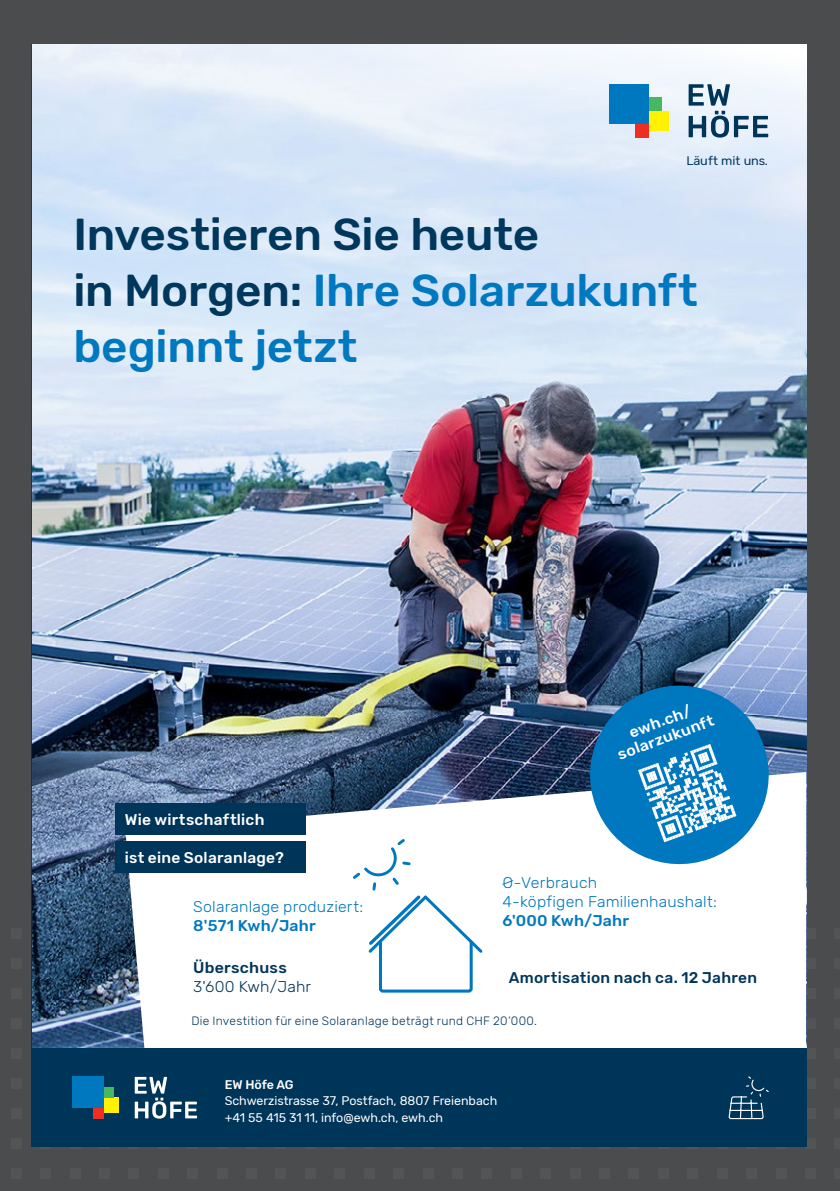
<style>
.page{position:relative;width:840px;height:1191px;background:#fff}
.page>*{position:absolute;margin:0;border:0;box-sizing:border-box;transform-origin:0 0}
.t1{font:500 44.6px/55.8px "Rubik";letter-spacing:-.005em;color:#00375d}
.t2{font:300 15.4px/19px "Rubik";letter-spacing:.01em;color:#0078c0}
.t3{font:500 15.4px/16.6px "Rubik";letter-spacing:.015em;color:#fff;text-align:center}
.t4{font:500 15.4px "Rubik";letter-spacing:.015em;color:#00355a}
.t5{font:300 15.4px/19px "Rubik";letter-spacing:.01em;color:#00355a}
.t6{font:12.4px/16.4px "Rubik";letter-spacing:-.005em;color:#fff}
.t7{font:12.4px "Rubik";letter-spacing:-.005em;color:#00375d}
.t8{font:300 12px "Rubik";letter-spacing:.025em;color:#00355a}
.s1{color:#0078c0}
.s2{font-weight:500}
</style>
<div class="page">
<div style="left:0;top:0;width:839px;height:1191px;background:#4b4c4d"></div>
<div style="left:11px;top:928px;width:10px;height:10px;background:#535455"></div>
<svg style="left:805px;top:928px;width:2px;height:10px"></svg>
<div style="left:834px;top:928px;width:5px;height:10px;background:#535455"></div>
<div style="left:11px;top:958px;width:10px;height:10px;background:#535455"></div>
<svg style="left:805px;top:958px;width:2px;height:10px"></svg>
<div style="left:834px;top:958px;width:5px;height:10px;background:#535455"></div>
<div style="left:11px;top:988px;width:10px;height:10px;background:#535455"></div>
<svg style="left:805px;top:988px;width:2px;height:10px"></svg>
<div style="left:834px;top:988px;width:5px;height:10px;background:#535455"></div>
<div style="left:11px;top:1018px;width:10px;height:10px;background:#535455"></div>
<svg style="left:805px;top:1018px;width:2px;height:10px"></svg>
<div style="left:834px;top:1018px;width:5px;height:10px;background:#535455"></div>
<div style="left:11px;top:1048px;width:10px;height:10px;background:#535455"></div>
<svg style="left:805px;top:1048px;width:2px;height:10px"></svg>
<div style="left:834px;top:1048px;width:5px;height:10px;background:#535455"></div>
<div style="left:11px;top:1078px;width:10px;height:10px;background:#535455"></div>
<svg style="left:805px;top:1078px;width:2px;height:10px"></svg>
<div style="left:834px;top:1078px;width:5px;height:10px;background:#535455"></div>
<div style="left:11px;top:1108px;width:10px;height:10px;background:#535455"></div>
<svg style="left:805px;top:1108px;width:2px;height:10px"></svg>
<div style="left:834px;top:1108px;width:5px;height:10px;background:#535455"></div>
<div style="left:11px;top:1138px;width:10px;height:10px;background:#535455"></div>
<div style="left:40px;top:1138px;width:11px;height:10px;background:#00355a"></div>
<div style="left:70px;top:1138px;width:10px;height:10px;background:#00355a"></div>
<div style="left:99px;top:1138px;width:11px;height:10px;background:#00355a"></div>
<div style="left:129px;top:1138px;width:10px;height:10px;background:#00355a"></div>
<div style="left:158px;top:1138px;width:10px;height:10px;background:#00355a"></div>
<div style="left:187px;top:1138px;width:11px;height:10px;background:#00355a"></div>
<div style="left:217px;top:1138px;width:10px;height:10px;background:#00355a"></div>
<div style="left:246px;top:1138px;width:10px;height:10px;background:#00355a"></div>
<div style="left:276px;top:1138px;width:10px;height:10px;background:#00355a"></div>
<div style="left:305px;top:1138px;width:10px;height:10px;background:#00355a"></div>
<div style="left:334px;top:1138px;width:11px;height:10px;background:#00355a"></div>
<div style="left:364px;top:1138px;width:10px;height:10px;background:#00355a"></div>
<div style="left:393px;top:1138px;width:10px;height:10px;background:#00355a"></div>
<div style="left:422px;top:1138px;width:11px;height:10px;background:#00355a"></div>
<div style="left:452px;top:1138px;width:10px;height:10px;background:#00355a"></div>
<div style="left:481px;top:1138px;width:10px;height:10px;background:#00355a"></div>
<div style="left:511px;top:1138px;width:10px;height:10px;background:#00355a"></div>
<div style="left:540px;top:1138px;width:10px;height:10px;background:#00355a"></div>
<div style="left:569px;top:1138px;width:11px;height:10px;background:#00355a"></div>
<div style="left:599px;top:1138px;width:10px;height:10px;background:#00355a"></div>
<div style="left:628px;top:1138px;width:10px;height:10px;background:#00355a"></div>
<div style="left:657px;top:1138px;width:11px;height:10px;background:#00355a"></div>
<div style="left:687px;top:1138px;width:10px;height:10px;background:#00355a"></div>
<div style="left:716px;top:1138px;width:11px;height:10px;background:#00355a"></div>
<div style="left:746px;top:1138px;width:10px;height:10px;background:#00355a"></div>
<div style="left:775px;top:1138px;width:10px;height:10px;background:#00355a"></div>
<svg style="left:804px;top:1138px;width:3px;height:9px"></svg>
<div style="left:834px;top:1138px;width:5px;height:10px;background:#535455"></div>
<div style="left:11px;top:1168px;width:10px;height:10px;background:#535455"></div>
<div style="left:40px;top:1168px;width:11px;height:10px;background:#535455"></div>
<div style="left:70px;top:1168px;width:10px;height:10px;background:#535455"></div>
<div style="left:99px;top:1168px;width:11px;height:10px;background:#535455"></div>
<div style="left:129px;top:1168px;width:10px;height:10px;background:#535455"></div>
<div style="left:158px;top:1168px;width:10px;height:10px;background:#535455"></div>
<div style="left:187px;top:1168px;width:11px;height:10px;background:#535455"></div>
<div style="left:217px;top:1168px;width:10px;height:10px;background:#535455"></div>
<div style="left:246px;top:1168px;width:10px;height:10px;background:#535455"></div>
<div style="left:276px;top:1168px;width:10px;height:10px;background:#535455"></div>
<div style="left:305px;top:1168px;width:10px;height:10px;background:#535455"></div>
<div style="left:334px;top:1168px;width:11px;height:10px;background:#535455"></div>
<div style="left:364px;top:1168px;width:10px;height:10px;background:#535455"></div>
<div style="left:393px;top:1168px;width:10px;height:10px;background:#535455"></div>
<div style="left:422px;top:1168px;width:11px;height:10px;background:#535455"></div>
<div style="left:452px;top:1168px;width:10px;height:10px;background:#535455"></div>
<div style="left:481px;top:1168px;width:10px;height:10px;background:#535455"></div>
<div style="left:511px;top:1168px;width:10px;height:10px;background:#535455"></div>
<div style="left:540px;top:1168px;width:10px;height:10px;background:#535455"></div>
<div style="left:569px;top:1168px;width:11px;height:10px;background:#535455"></div>
<div style="left:599px;top:1168px;width:10px;height:10px;background:#535455"></div>
<div style="left:628px;top:1168px;width:10px;height:10px;background:#535455"></div>
<div style="left:657px;top:1168px;width:11px;height:10px;background:#535455"></div>
<div style="left:687px;top:1168px;width:10px;height:10px;background:#535455"></div>
<div style="left:716px;top:1168px;width:11px;height:10px;background:#535455"></div>
<div style="left:746px;top:1168px;width:10px;height:10px;background:#535455"></div>
<div style="left:775px;top:1168px;width:10px;height:10px;background:#535455"></div>
<div style="left:804px;top:1168px;width:11px;height:10px;background:#535455"></div>
<div style="left:834px;top:1168px;width:5px;height:10px;background:#535455"></div>
<img style="left:31px;top:45px;width:774px;height:1101px">
<p class="t7" style="left:686px;top:153px;width:83px">Läuft mit uns.</p>
<p class="t1" style="left:73px;top:208px;width:625px">Investieren Sie heute<br>in Morgen: <span class="s1">Ihre Solarzukunft beginnt jetzt</span></p>
<p class="t3" style="left:125px;top:812px;width:141px">Wie wirtschaftlich</p>
<p class="t3" style="left:125px;top:850px;width:160px">ist eine Solaranlage?</p>
<p class="t2" style="left:193px;top:898px;width:171px">Solaranlage produziert:<br><span class="s2">8'571 Kwh/Jahr</span></p>
<p class="t5" style="left:193px;top:958px;width:119px"><span class="s2">Überschuss<br></span>3'600 Kwh/Jahr</p>
<p class="t3" style="left:609px;top:731px;width:103px;rotate:-20deg">ewh.ch/ solarzukunft</p>
<p class="t2" style="left:502px;top:873px;width:216px">Ø-Verbrauch<br>4-köpfigen Familienhaushalt:<br><span class="s2">6'000 Kwh/Jahr</span></p>
<p class="t4" style="left:508px;top:969px;width:250px">Amortisation nach ca. 12 Jahren</p>
<p class="t8" style="left:191px;top:1014px;width:347px">Die Investition für eine Solaranlage beträgt rund CHF 20‘000.</p>
<p class="t6" style="left:225px;top:1076px;width:274px"><span class="s2">EW Höfe AG<br></span>Schwerzistrasse 37, Postfach, 8807 Freienbach +41 55 415 31 11, info@ewh.ch, ewh.ch</p>
</div>
